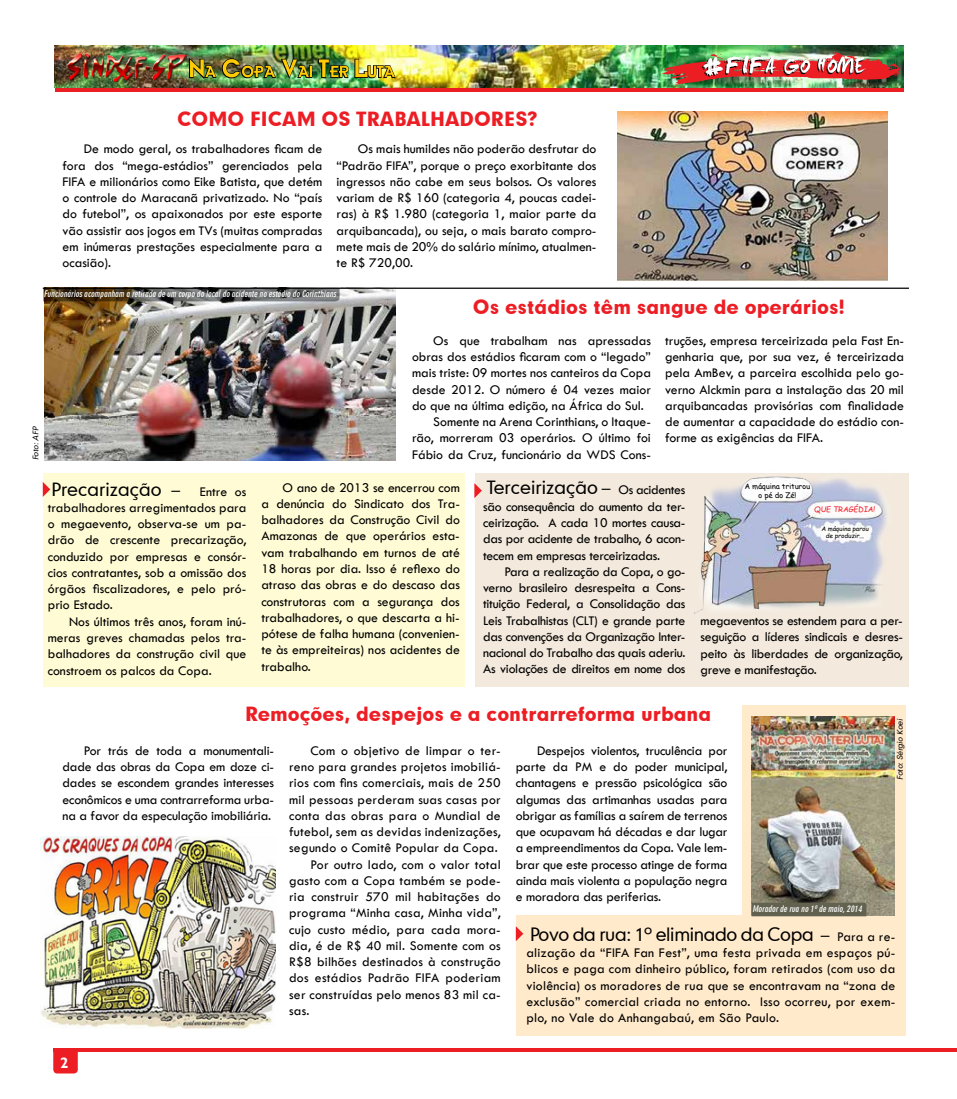
<style>
.page{position:relative;width:957px;height:1099px;background:#fff}
.page>*{position:absolute;margin:0;border:0;box-sizing:border-box;transform-origin:0 0}
.t1{font:18.75px "Geometric 706 BT Black B";color:#ed1d24}
.t2{font:17.62px "Geometric 706 BT Medium B";letter-spacing:-.02em;color:#000}
.t3{font:17.5px "Geometric 706 BT Medium B";color:#000}
.t4{font:700 15px "Gill Sans";color:#fff}
.t5{font:13.75px/16.2px "Tw Cen";color:#000;text-align:justify}
.t6{font:13.75px "Tw Cen";letter-spacing:.02em;color:#000}
.t7{font:italic 8.75px "Geometric 706 BT Bold Condensed B";color:#fff}
.t8{font:7.5px/9px "Comic Sans MS";color:#000;text-align:center}
.t9{font:italic 7.5px "Geometric 706 BT Medium B";color:#000}
.t10{font:7.5px "Comic Sans MS";color:#ed1d24}
.t11{font:6.25px/7.5px "Comic Sans MS";color:#000;text-align:center}
.s1{font-size:17.62px}
.s2{font-family:"Tw Cen";font-size:13.75px}
</style>
<div class="page">
<img style="left:617px;top:111px;width:270px;height:169px">
<img style="left:55px;top:46px;width:848px;height:41px">
<img style="left:189px;top:58px;width:206px;height:21px">
<img style="left:662px;top:52px;width:237px;height:35px">
<div style="left:742px;top:705px;width:163px;height:212px;background:#ffeacb"></div>
<hr style="left:53px;top:1048px;width:904px;height:4px;background:#ed1d24">
<div style="left:53px;top:1048px;width:25px;height:25px;background:#ed1d24;border-radius:4px"></div>
<hr style="left:55px;top:88px;width:849px;height:3px;background:#ed1d24">
<img style="left:67px;top:52px;width:120px;height:29px">
<div style="left:516px;top:915px;width:389px;height:120px;background:#ffeacb"></div>
<svg style="left:516px;top:926px;width:7px;height:15px"></svg>
<img style="left:751px;top:716px;width:143px;height:199px">
<div style="left:43px;top:473px;width:422px;height:214px;background:#fffcd5"></div>
<svg style="left:43px;top:482px;width:7px;height:15px"></svg>
<div style="left:475px;top:473px;width:434px;height:214px;background:#f3e9dc"></div>
<svg style="left:474px;top:483px;width:8px;height:15px"></svg>
<img style="left:44px;top:289px;width:351px;height:171px">
<hr style="left:43px;top:287px;width:866px;height:2px;background:#000">
<svg style="left:43px;top:288px;width:296px;height:13px;background:#4e4a42"></svg>
<svg style="left:751px;top:902px;width:115px;height:14px;background:#646350"></svg>
<img style="left:41px;top:836px;width:235px;height:192px">
<img style="left:694px;top:476px;width:193px;height:138px">
<h1 class="t1" style="left:177px;top:106px;width:362px">COMO FICAM OS TRABALHADORES?</h1>
<p class="t5" style="left:63px;top:141px;width:261px;text-indent:21px">De modo geral, os trabalhadores ficam de fora dos “mega-estádios” gerenciados pela FIFA e milionários como Eike Batista, que detém o controle do Maracanã privatizado. No “país do futebol”, os apaixonados por este esporte vão assistir aos jogos em TVs (muitas compradas em inúmeras prestações especialmente para a ocasião).</p>
<p class="t5" style="left:337px;top:141px;width:261px;text-indent:21px">Os mais humildes não poderão desfrutar do “Padrão FIFA”, porque o preço exorbitante dos ingressos não cabe em seus bolsos. Os valores variam de R$ 160 (categoria 4, poucas cadei&shy;ras) à R$ 1.980 (categoria 1, maior parte da arquibancada), ou seja, o mais barato compro&shy;mete mais de 20% do salário mínimo, atualmen&shy;te R$ 720,00.</p>
<p class="t7" style="left:44px;top:288px;width:295px">Funcionáriosacompanham a retirada de um corpo do localdo acidente no estádio do Corinthians</p>
<p class="t9" style="left:31px;top:460px;width:37px;rotate:-90deg">Foto:AFP</p>
<h1 class="t1" style="left:473px;top:294px;width:373px">Os estádios têm sangue de operários!</h1>
<p class="t5" style="left:433px;top:332px;width:219px">Os que trabalham nas apressadas</p>
<p class="t5" style="left:412px;top:348px;width:240px">obras dos estádios ficaram com o “legado”</p>
<p class="t5" style="left:412px;top:365px;width:240px">mais triste: 09 mortes nos canteiros da Copa</p>
<p class="t5" style="left:412px;top:381px;width:240px">desde 2012. O número é 04 vezes maior</p>
<p class="t5" style="left:412px;top:397px;width:233px">do que na última edição, na África do Sul.</p>
<p class="t5" style="left:433px;top:413px;width:219px">Somente na Arena Corinthians, o Itaque-</p>
<p class="t5" style="left:412px;top:430px;width:240px">rão, morreram 03 operários. O último foi</p>
<p class="t5" style="left:412px;top:446px;width:240px">Fábio da Cruz, funcionário da WDS Cons-</p>
<p class="t5" style="left:665px;top:332px;width:240px">truções, empresa terceirizada pela Fast En&shy;genharia que, por sua vez, é terceirizada pela AmBev, a parceira escolhida pelo go&shy;verno Alckmin para a instalação das 20 mil arquibancadas provisórias com finalidade de aumentar a capacidade do estádio con&shy;forme as exigências da FIFA.</p>
<p class="t3" style="left:52px;top:477px;width:196px">Precarização <span class="s1">–</span> <span class="s2">Entre os</span></p>
<p class="t5" style="left:48px;top:499px;width:200px">trabalhadores arregimentados para o megaevento, observa-se um pa&shy;drão de crescente precarização, conduzido por empresas e consór&shy;cios contratantes, sob a omissão dos órgãos fiscalizadores, e pelo pró&shy;prio Estado.</p>
<p class="t5" style="left:48px;top:613px;width:200px;text-indent:21px">Nos últimos três anos, foram inú&shy;meras greves chamadas pelos tra&shy;balhadores da construção civil que constroem os palcos da Copa.</p>
<p class="t5" style="left:261px;top:479px;width:200px;text-indent:21px">O ano de 2013 se encerrou com a denúncia do Sindicato dos Tra&shy;balhadores da Construção Civil do Amazonas de que operários esta&shy;vam trabalhando em turnos de até 18 horas por dia. Isso é reflexo do atraso das obras e do descaso das construtoras com a segurança dos trabalhadores, o que descarta a hi&shy;pótese de falha humana (convenien&shy;te às empreiteiras) nos acidentes de trabalho.</p>
<p class="t3" style="left:487px;top:476px;width:200px">Terceirização <span class="s1">–</span> <span class="s2">Os acidentes</span></p>
<p class="t5" style="left:483px;top:498px;width:204px">são consequência do aumento da ter&shy;ceirização. A cada 10 mortes causa&shy;das por acidente de trabalho, 6 acon&shy;tecem em empresas terceirizadas.</p>
<p class="t5" style="left:483px;top:563px;width:204px;text-indent:21px">Para a realização da Copa, o go&shy;verno brasileiro desrespeita a Cons&shy;tituição Federal, a Consolidação das Leis Trabalhistas (CLT) e grande parte das convenções da Organização Inter&shy;nacional do Trabalho das quais aderiu.<br>As violações de direitos em nome dos</p>
<p class="t8" style="left:745px;top:481px;width:68px">A máquina triturou o pé do Zé!</p>
<p class="t10" style="left:814px;top:504px;width:63px">QUE TRAGÉDIA!</p>
<p class="t11" style="left:821px;top:524px;width:49px">A máquina parou de produzir...</p>
<p class="t5" style="left:700px;top:612px;width:204px">megaeventos se estendem para a per&shy;seguição a líderes sindicais e desres&shy;peito às liberdades de organização, greve e manifestação.</p>
<h1 class="t1" style="left:245px;top:701px;width:467px">Remoções, despejos e a contrarreforma urbana</h1>
<p class="t9" style="left:895px;top:780px;width:64px;rotate:-90deg">Foto:Sérgio Koei</p>
<p class="t5" style="left:62px;top:742px;width:213px;text-indent:21px">Por trás de toda a monumentali&shy;dade das obras da Copa em doze ci&shy;dades se escondem grandes interesses econômicos e uma contrarreforma urba&shy;na a favor da especulação imobiliária.</p>
<p class="t6" style="left:310px;top:742px;width:192px">Com o objetivo de limpar o ter-</p>
<p class="t5" style="left:516px;top:742px;width:213px;text-indent:21px">Despejos violentos, truculência por parte da PM e do poder municipal, chantagens e pressão psicológica são algumas das artimanhas usadas para obrigar as famílias a saírem de terrenos que ocupavam há décadas e dar lugar a empreendimentos da Copa. Vale lem&shy;brar que este processo atinge de forma ainda mais violenta a população negra e moradora das periferias.</p>
<p class="t6" style="left:289px;top:758px;width:213px">reno para grandes projetos imobiliá-</p>
<p class="t6" style="left:289px;top:774px;width:213px">rios com fins comerciais, mais de 250</p>
<p class="t6" style="left:289px;top:791px;width:213px">mil pessoas perderam suas casas por</p>
<p class="t6" style="left:289px;top:807px;width:213px">conta das obras para o Mundial de</p>
<p class="t6" style="left:289px;top:823px;width:213px">futebol, sem as devidas indenizações,</p>
<p class="t6" style="left:289px;top:839px;width:210px">segundo o Comitê Popular da Copa.</p>
<p class="t6" style="left:310px;top:856px;width:192px">Por outro lado, com o valor total</p>
<p class="t6" style="left:289px;top:872px;width:213px">gasto com a Copa também se pode-</p>
<p class="t6" style="left:289px;top:888px;width:213px">ria construir 570 mil habitações do</p>
<p class="t6" style="left:289px;top:904px;width:213px">programa “Minha casa, Minha vida”,</p>
<p class="t6" style="left:289px;top:921px;width:213px">cujo custo médio, para cada mora-</p>
<p class="t6" style="left:289px;top:937px;width:213px">dia, é de R$ 40 mil. Somente com os</p>
<p class="t6" style="left:289px;top:953px;width:213px">R$8 bilhões destinados à construção</p>
<p class="t6" style="left:289px;top:969px;width:213px">dos estádios Padrão FIFA poderiam</p>
<p class="t6" style="left:289px;top:986px;width:213px">ser construídas pelo menos 83 mil ca-</p>
<p class="t5" style="left:289px;top:1002px;width:22px">sas.</p>
<p class="t7" style="left:752px;top:903px;width:113px">Moradorde rua no 1ºde maio,2014</p>
<p class="t2" style="left:530px;top:922px;width:367px">Povo da rua: 1º eliminado da Copa – <span class="s2">Para a re-</span></p>
<p class="t5" style="left:526px;top:944px;width:370px">alização da “FIFA Fan Fest”, uma festa privada em espaços pú&shy;blicos e paga com dinheiro público, foram retirados (com uso da violência) os moradores de rua que se encontravam na “zona de exclusão” comercial criada no entorno. Isso ocorreu, por exem&shy;plo, no Vale do Anhangabaú, em São Paulo.</p>
<p class="t4" style="left:60px;top:1053px;width:10px">2</p>
</div>
